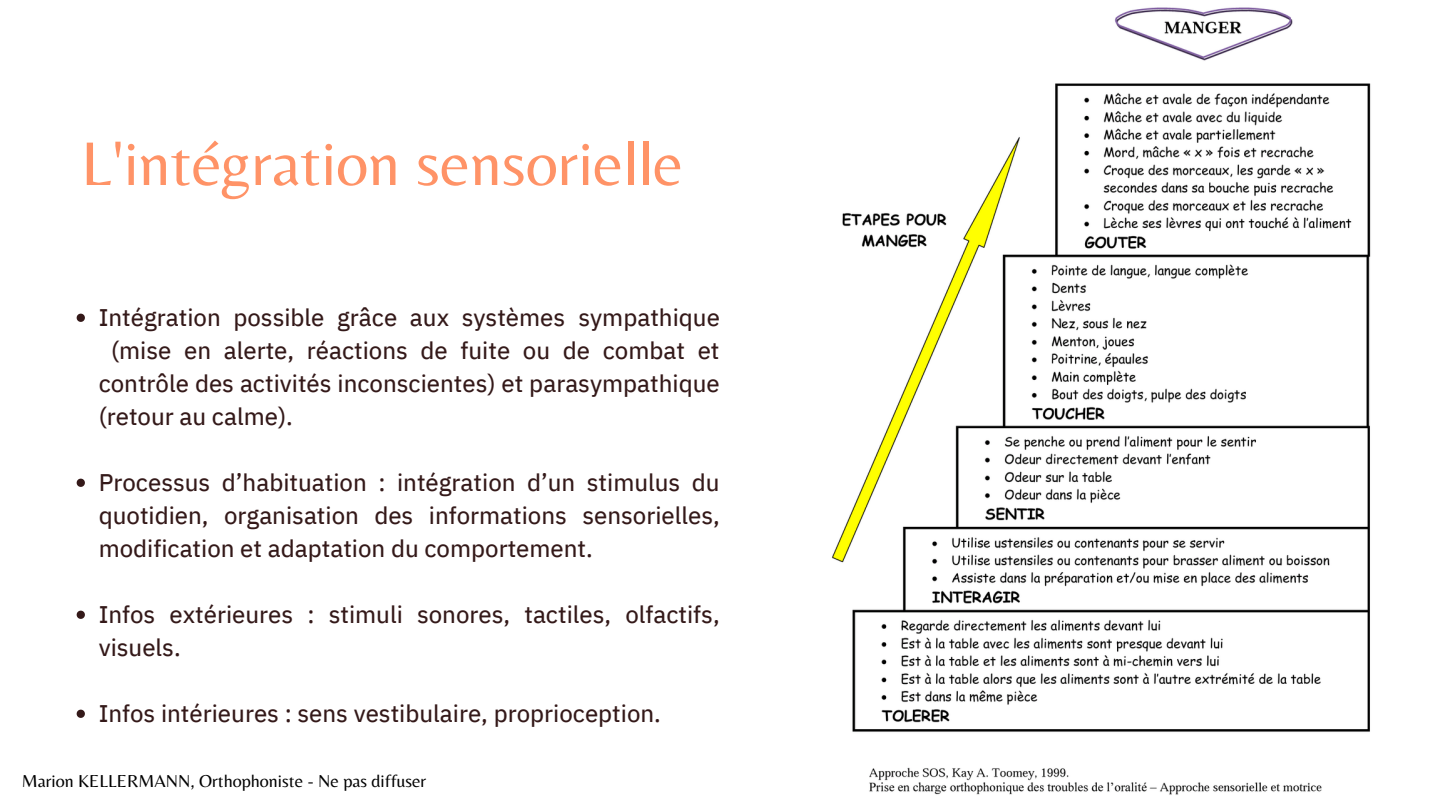
<style>
.page{position:relative;width:1440px;height:810px;background:#fff}
.page>*{position:absolute;margin:0;border:0;box-sizing:border-box;transform-origin:0 0}
.t1{font:64px "Belleza";color:#ff9367}
.t2{font:24px/33px "IBM Plex Sans Hebrew Text";color:#341919;text-align:justify}
.t3{font:18px "Belleza";color:#000}
</style>
<div class="page">
<img style="left:832px;top:7px;width:539px;height:788px">
<svg style="left:77px;top:314px;width:8px;height:8px"></svg>
<svg style="left:77px;top:479px;width:8px;height:8px"></svg>
<svg style="left:77px;top:611px;width:8px;height:8px"></svg>
<svg style="left:77px;top:710px;width:8px;height:8px"></svg>
<p class="t1" style="left:81px;top:126px;width:604px">L'intégration sensorielle</p>
<p class="t2" style="left:99px;top:301px;width:623px">Intégration possible grâce aux systèmes sympathique</p>
<p class="t2" style="left:111px;top:334px;width:610px">(mise en alerte, réactions de fuite ou de combat et</p>
<p class="t2" style="left:99px;top:367px;width:623px">contrôle des activités inconscientes) et parasympathique</p>
<p class="t2" style="left:99px;top:400px;width:196px">(retour au calme).</p>
<p class="t2" style="left:99px;top:466px;width:623px">Processus d’habituation : intégration d’un stimulus du quotidien, organisation des informations sensorielles, modification et adaptation du comportement.</p>
<p class="t2" style="left:99px;top:598px;width:623px">Infos extérieures : stimuli sonores, tactiles, olfactifs, visuels.</p>
<p class="t2" style="left:99px;top:697px;width:564px">Infos intérieures : sens vestibulaire, proprioception.</p>
<p class="t3" style="left:22px;top:770px;width:406px">Marion KELLERMANN, Orthophoniste - Ne pas diffuser</p>
</div>
